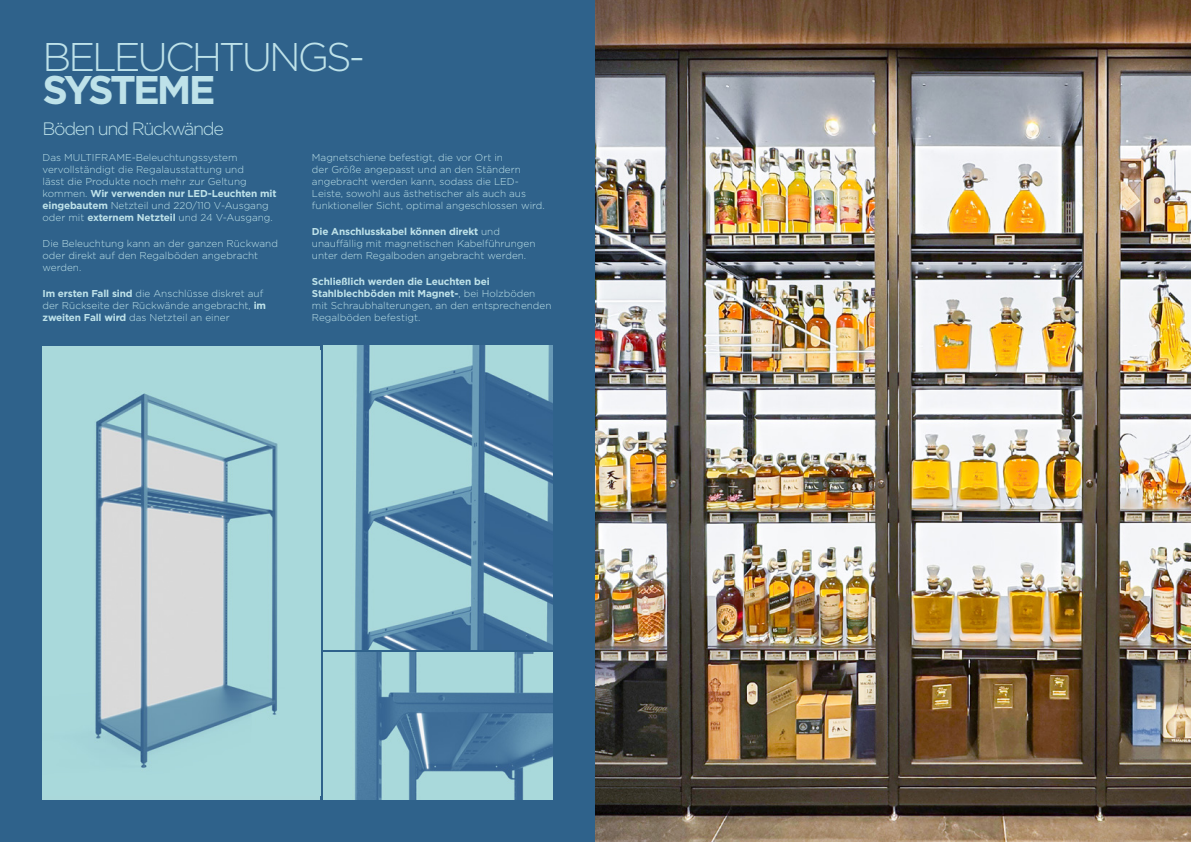
<style>
.page{position:relative;width:1191px;height:842px;background:#fff}
.page>*{position:absolute;margin:0;border:0;box-sizing:border-box;transform-origin:0 0}
.t1{font:300 40px "Gotham";letter-spacing:-.075em;color:#bee2e9}
.t2{font:700 40px "Gotham";letter-spacing:-.085em;color:#bee2e9}
.t3{font:300 18px "Gotham";letter-spacing:-.075em;color:#bee2e9}
.t4{font:300 10px/12px "Gotham";color:#bee2e9}
.s1{font-weight:700}
</style>
<div class="page">
<div style="left:0;top:0;width:595px;height:842px;background:#2f628b"></div>
<img style="left:43px;top:350px;width:277px;height:445px">
<img style="left:323px;top:652px;width:230px;height:147px">
<img style="left:323px;top:346px;width:230px;height:303px">
<img style="left:595px;top:0;width:596px;height:842px">
<h1 class="t1" style="left:43px;top:32px;width:324px">BELEUCHTUNGS-</h1>
<h1 class="t2" style="left:43px;top:63px;width:174px">SYSTEME</h1>
<h2 class="t3" style="left:43px;top:117px;width:183px">Böden und Rückwände</h2>
<p class="t4" style="left:43px;top:151px;width:235px">Das MULTIFRAME-Beleuchtungssystem vervollständigt die Regalausstattung und<br>lässt die Produkte noch mehr zur Geltung kommen. <span class="s1">Wir verwenden nur LED-Leuchten mit eingebautem</span> Netzteil und 220/110 V-Ausgang oder mit <span class="s1">externem Netzteil</span> und 24 V-Ausgang.</p>
<p class="t4" style="left:43px;top:237px;width:237px">Die Beleuchtung kann an der ganzen Rückwand oder direkt auf den Regalböden angebracht werden.</p>
<p class="t4" style="left:43px;top:288px;width:225px"><span class="s1">Im ersten Fall sind</span> die Anschlüsse diskret auf der Rückseite der Rückwände angebracht, <span class="s1">im zweiten Fall wird</span> das Netzteil an einer</p>
<p class="t4" style="left:312px;top:151px;width:234px">Magnetschiene befestigt, die vor Ort in<br>der Größe angepasst und an den Ständern angebracht werden kann, sodass die LED-Leiste, sowohl aus ästhetischer als auch aus funktioneller Sicht, optimal angeschlossen wird.</p>
<p class="t4" style="left:312px;top:225px;width:225px"><span class="s1">Die Anschlusskabel können direkt</span> und unauffällig mit magnetischen Kabelführungen unter dem Regalboden angebracht werden.</p>
<p class="t4" style="left:312px;top:276px;width:241px"><span class="s1">Schließlich werden die Leuchten bei Stahlblechböden mit Magnet-</span>, bei Holzböden mit Schraubhalterungen, an den entsprechenden Regalböden befestigt.</p>
</div>
